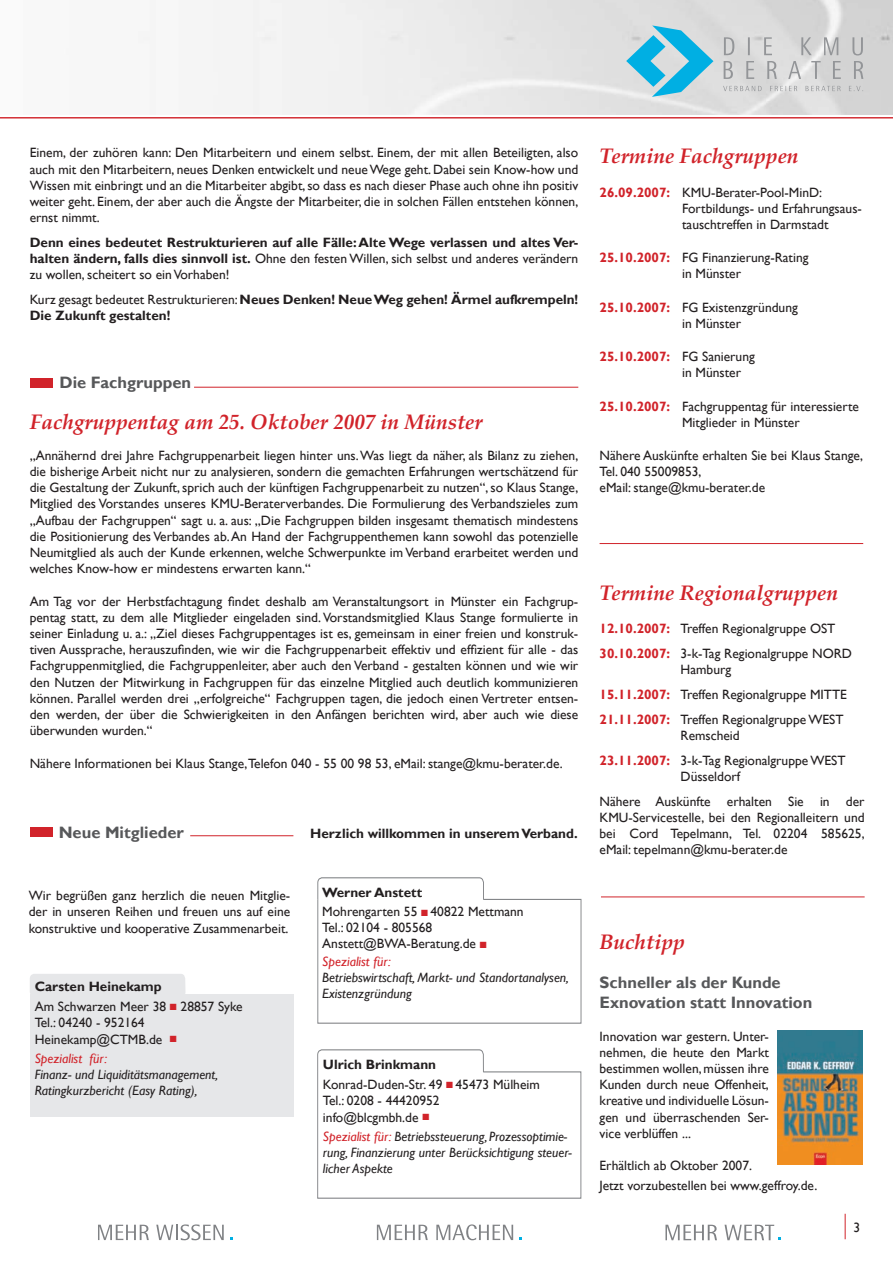
<style>
.page{position:relative;width:893px;height:1263px;background:#fff}
.page>*{position:absolute;margin:0;border:0;box-sizing:border-box;transform-origin:0 0}
.t1{font:italic 700 21px "Palatino Linotype";color:#d1232a}
.t2{font:700 16.5px/19.8px "Gill Sans";color:#57585a}
.t3{font:700 16.5px "Gill Sans";color:#57585a}
.t4{font:13.5px/16.2px "Gill Sans";color:#231f20}
.t5{font:700 13.5px/16.2px "Gill Sans";color:#231f20;text-align:justify}
.t6{font:italic 13.5px/16.2px "Gill Sans";color:#231f20}
.s1{font-weight:400}
.s2{font-weight:700}
.s3{color:#d1232a}
.s4{font-weight:700;color:#d1232a}
</style>
<div class="page">
<svg style="left:845px;top:1214px;width:1px;height:25px"></svg>
<hr style="left:0;top:117px;width:893px;height:1px;background:#d1232a">
<svg style="left:723px;top:86px;width:39px;height:5px"></svg>
<svg style="left:770px;top:86px;width:27px;height:5px"></svg>
<svg style="left:805px;top:86px;width:36px;height:5px"></svg>
<svg style="left:724px;top:37px;width:10px;height:18px"></svg>
<svg style="left:748px;top:37px;width:2px;height:18px"></svg>
<svg style="left:764px;top:37px;width:8px;height:18px"></svg>
<svg style="left:801px;top:37px;width:11px;height:18px"></svg>
<svg style="left:824px;top:37px;width:14px;height:18px"></svg>
<svg style="left:852px;top:37px;width:11px;height:18px"></svg>
<svg style="left:724px;top:61px;width:9px;height:18px"></svg>
<svg style="left:746px;top:61px;width:8px;height:18px"></svg>
<svg style="left:767px;top:61px;width:10px;height:18px"></svg>
<svg style="left:788px;top:61px;width:13px;height:18px"></svg>
<svg style="left:811px;top:61px;width:10px;height:18px"></svg>
<svg style="left:833px;top:61px;width:8px;height:18px"></svg>
<svg style="left:854px;top:61px;width:9px;height:18px"></svg>
<svg style="left:849px;top:86px;width:14px;height:5px"></svg>
<svg style="left:626px;top:25px;width:87px;height:72px;background:#82cadf"></svg>
<div style="left:30px;top:974px;width:156px;height:20px;background:#e6e7e9"></div>
<div style="left:30px;top:994px;width:263px;height:122px;background:#e6e7e9"></div>
<div style="left:30px;top:827px;width:23px;height:10px;background:#d1232a"></div>
<hr style="left:190px;top:835px;width:103px;height:1px;background:#d1232a">
<hr style="left:600px;top:543px;width:263px;height:1px;background:#d1232a">
<svg style="left:98px;top:1225px;width:51px;height:15px"></svg>
<svg style="left:156px;top:1224px;width:68px;height:16px"></svg>
<svg style="left:377px;top:1225px;width:51px;height:15px"></svg>
<svg style="left:436px;top:1224px;width:77px;height:16px"></svg>
<svg style="left:665px;top:1225px;width:52px;height:15px"></svg>
<svg style="left:724px;top:1225px;width:57px;height:15px"></svg>
<svg style="left:317px;top:877px;width:264px;height:147px"></svg>
<svg style="left:317px;top:1049px;width:264px;height:150px"></svg>
<div style="left:30px;top:378px;width:22px;height:10px;background:#d1232a"></div>
<hr style="left:194px;top:387px;width:384px;height:1px;background:#d1232a">
<img style="left:777px;top:1030px;width:85px;height:134px">
<hr style="left:601px;top:896px;width:264px;height:1px;background:#d1232a">
<p class="t4" style="left:30px;top:145px;width:550px;text-align:justify">Einem, der zuhören kann: Den Mitarbeitern und einem selbst. Einem, der mit allen Beteiligten, also auch mit den Mitarbeitern, neues Denken entwickelt und neue Wege geht. Dabei sein Know-how und Wissen mit einbringt und an die Mitarbeiter abgibt, so dass es nach dieser Phase auch ohne ihn positiv weiter geht. Einem, der aber auch die Ängste der Mitarbeiter, die in solchen Fällen entstehen können, ernst nimmt.</p>
<p class="t5" style="left:30px;top:235px;width:550px">Denn eines bedeutet Restrukturieren auf alle Fälle: Alte Wege verlassen und altes Ver&shy;halten ändern, falls dies sinnvoll ist. <span class="s1">Ohne den festen Willen, sich selbst und anderes verändern zu wollen, scheitert so ein Vorhaben!</span></p>
<p class="t5" style="left:30px;top:292px;width:550px"><span class="s1">Kurz gesagt bedeutet Restrukturieren:</span> Neues Denken! Neue Weg gehen! Ärmel aufkrempeln!<br>Die Zukunft gestalten!</p>
<p class="t3" style="left:60px;top:373px;width:133px">Die Fachgruppen</p>
<p class="t1" style="left:30px;top:407px;width:454px">Fachgruppentag am 25. Oktober 2007 in Münster</p>
<p class="t4" style="left:30px;top:447px;width:550px;text-align:justify">„Annähernd drei Jahre Fachgruppenarbeit liegen hinter uns. Was liegt da näher, als Bilanz zu ziehen, die bisherige Arbeit nicht nur zu analysieren, sondern die gemachten Erfahrungen wertschätzend für die Gestaltung der Zukunft, sprich auch der künftigen Fachgruppenarbeit zu nutzen“, so Klaus Stange, Mitglied des Vorstandes unseres KMU-Beraterverbandes. Die Formulierung des Verbandszieles zum „Aufbau der Fachgruppen“ sagt u. a. aus: „Die Fachgruppen bilden insgesamt thematisch mindestens die Positionierung des Verbandes ab. An Hand der Fachgruppenthemen kann sowohl das potenzielle Neumitglied als auch der Kunde erkennen, welche Schwerpunkte im Verband erarbeitet werden und welches Know-how er mindestens erwarten kann.“</p>
<p class="t4" style="left:30px;top:593px;width:550px;text-align:justify">Am Tag vor der Herbstfachtagung findet deshalb am Veranstaltungsort in Münster ein Fachgrup&shy;pentag statt, zu dem alle Mitglieder eingeladen sind. Vorstandsmitglied Klaus Stange formulierte in seiner Einladung u. a.: „Ziel dieses Fachgruppentages ist es, gemeinsam in einer freien und konstruk&shy;tiven Aussprache, herauszufinden, wie wir die Fachgruppenarbeit effektiv und effizient für alle - das Fachgruppenmitglied, die Fachgruppenleiter, aber auch den Verband - gestalten können und wie wir den Nutzen der Mitwirkung in Fachgruppen für das einzelne Mitglied auch deutlich kommunizieren können. Parallel werden drei „erfolgreiche“ Fachgruppen tagen, die jedoch einen Vertreter entsen&shy;den werden, der über die Schwierigkeiten in den Anfängen berichten wird, aber auch wie diese überwunden wurden.“</p>
<p class="t4" style="left:30px;top:755px;width:535px">Nähere Informationen bei Klaus Stange, Telefon 040 - 55 00 98 53, eMail: stange@kmu-berater.de.</p>
<p class="t3" style="left:59px;top:822px;width:127px">Neue Mitglieder</p>
<p class="t5" style="left:310px;top:826px;width:269px">Herzlich willkommen in unserem Verband.</p>
<p class="t4" style="left:29px;top:888px;width:263px;text-align:justify">Wir begrüßen ganz herzlich die neuen Mitglie&shy;der in unseren Reihen und freuen uns auf eine konstruktive und kooperative Zusammenarbeit.</p>
<p class="t4" style="left:322px;top:883px;width:203px;line-height:19.2px"><span class="s2">Werner Anstett<br></span>Mohrengarten 55 <span class="s3">■</span> 40822 Mettmann</p>
<p class="t4" style="left:322px;top:920px;width:166px">Tel.: 02104 - 805568<br>Anstett@BWA-Beratung.de <span class="s3">■</span></p>
<p class="t6" style="left:322px;top:953px;width:248px"><span class="s3">Spezialist für:<br></span>Betriebswirtschaft, Markt- und Standortanalysen,<br>Existenzgründung</p>
<p class="t4" style="left:35px;top:976px;width:209px;line-height:20.4px"><span class="s2">Carsten Heinekamp<br></span>Am Schwarzen Meer 38 <span class="s3">■</span> 28857 Syke</p>
<p class="t4" style="left:35px;top:1015px;width:144px">Tel.: 04240 - 952164<br>Heinekamp@CTMB.de <span class="s3">■</span></p>
<p class="t6" style="left:35px;top:1050px;width:185px"><span class="s3">Spezialist für:<br></span>Finanz- und Liquiditätsmanagement,<br>Ratingkurzbericht (Easy Rating),</p>
<p class="t4" style="left:323px;top:1054px;width:218px;line-height:20.4px"><span class="s2">Ulrich Brinkmann<br></span>Konrad-Duden-Str. 49 <span class="s3">■</span> 45473 Mülheim</p>
<p class="t4" style="left:323px;top:1093px;width:118px">Tel.: 0208 - 44420952 info@blcgmbh.de <span class="s3">■</span></p>
<p class="t6" style="left:323px;top:1128px;width:251px"><span class="s3">Spezialist für:</span> Betriebssteuerung, Prozessoptimie&shy;rung, Finanzierung unter Berücksichtigung steuer&shy;licher Aspekte</p>
<p class="t1" style="left:600px;top:141px;width:201px">Termine Fachgruppen</p>
<p class="t4" style="left:682px;top:184px;width:181px;text-indent:-83px"><span class="s4">26.09.2007:</span> KMU-Berater-Pool-MinD:<br>Fortbildungs- und Erfahrungsaus&shy;tauschtreffen in Darmstadt</p>
<p class="t4" style="left:682px;top:250px;width:128px;text-indent:-83px"><span class="s4">25.10.2007:</span> FG Finanzierung-Rating in Münster</p>
<p class="t4" style="left:682px;top:299px;width:117px;text-indent:-83px"><span class="s4">25.10.2007:</span> FG Existenzgründung in Münster</p>
<p class="t4" style="left:682px;top:349px;width:74px;text-indent:-83px"><span class="s4">25.10.2007:</span> FG Sanierung in Münster</p>
<p class="t4" style="left:682px;top:398px;width:178px;text-indent:-83px"><span class="s4">25.10.2007:</span> Fachgruppentag für interessierte<br>Mitglieder in Münster</p>
<p class="t4" style="left:600px;top:448px;width:265px">Nähere Auskünfte erhalten Sie bei Klaus Stange,<br>Tel. 040 55009853,<br>eMail: stange@kmu-berater.de</p>
<p class="t1" style="left:600px;top:578px;width:240px">Termine Regionalgruppen</p>
<p class="t4" style="left:600px;top:617px;width:254px;line-height:24.8px"><span class="s4">12.10.2007:</span> Treffen Regionalgruppe OST<br><span class="s4">30.10.2007:</span> 3-k-Tag Regionalgruppe NORD</p>
<p class="t4" style="left:600px;top:658px;width:249px;line-height:24.8px;text-indent:81px">Hamburg<br><span class="s4">15.11.2007:</span> Treffen Regionalgruppe MITTE<br><span class="s4">21.11.2007:</span> Treffen Regionalgruppe WEST</p>
<p class="t4" style="left:600px;top:723px;width:247px;line-height:24.8px;text-indent:81px">Remscheid<br><span class="s4">23.11.2007:</span> 3-k-Tag Regionalgruppe WEST</p>
<p class="t4" style="left:600px;top:764px;width:267px;line-height:24.8px;text-indent:81px">Düsseldorf<br>Nähere Auskünfte erhalten Sie in der</p>
<p class="t4" style="left:600px;top:809px;width:267px;text-align:justify">KMU-Servicestelle, bei den Regionalleitern und bei Cord Tepelmann, Tel. 02204 585625, eMail: tepelmann@kmu-berater.de</p>
<p class="t1" style="left:600px;top:927px;width:87px">Buchtipp</p>
<p class="t2" style="left:600px;top:973px;width:214px">Schneller als der Kunde<br>Exnovation statt Innovation</p>
<p class="t4" style="left:600px;top:1028px;width:171px;text-align:justify">Innovation war gestern. Unter&shy;nehmen, die heute den Markt bestimmen wollen, müssen ihre Kunden durch neue Offenheit, kreative und individuelle Lösun&shy;gen und überraschenden Ser&shy;vice verblüffen ...</p>
<p class="t4" style="left:600px;top:1156px;width:219px;line-height:19.8px">Erhältlich ab Oktober 2007.<br>Jetzt vorzubestellen bei www.geffroy.de.</p>
<p class="t4" style="left:854px;top:1220px;width:8px">3</p>
</div>
